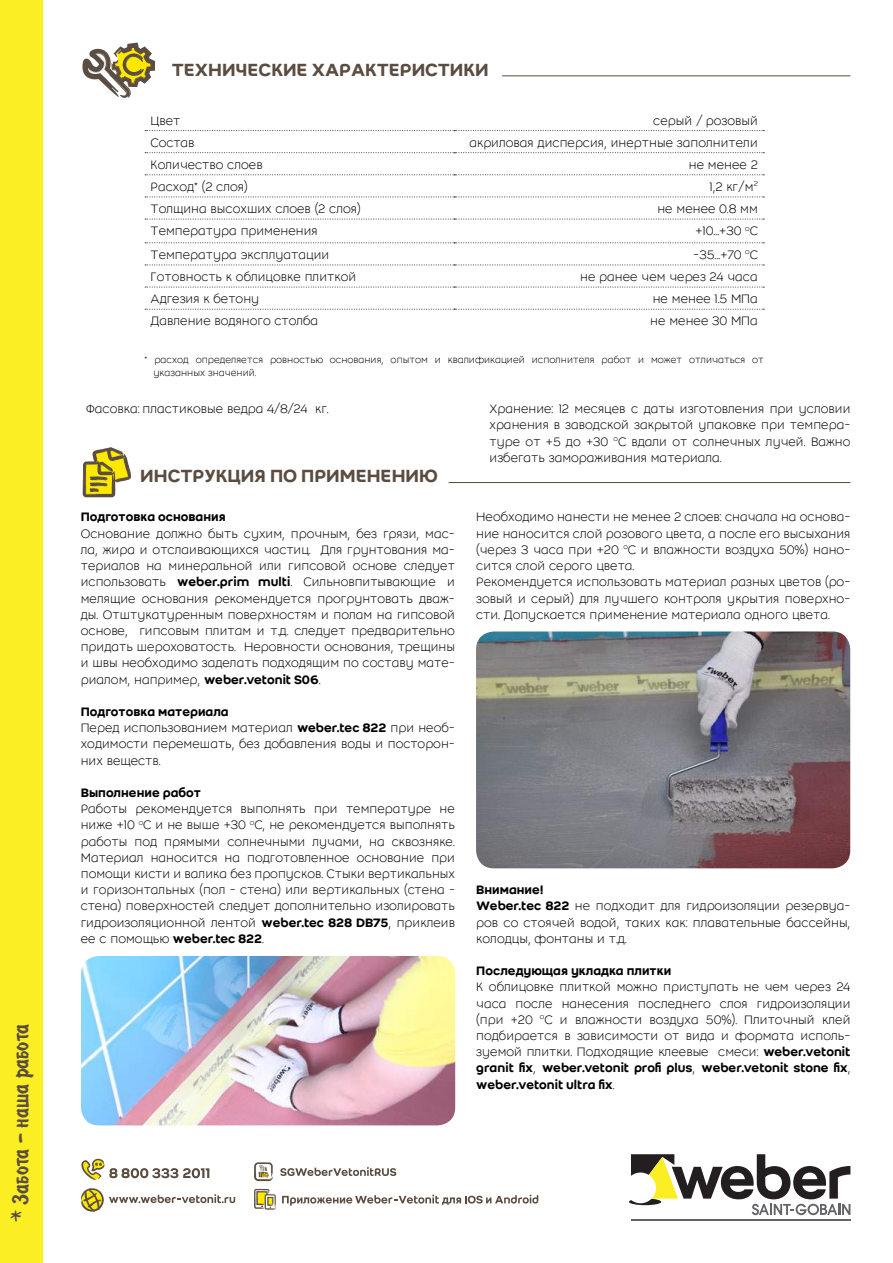
<style>
.page{position:relative;width:893px;height:1263px;background:#fff}
.page>*{position:absolute;margin:0;border:0;box-sizing:border-box;transform-origin:0 0}
.t1{font:24px "SPSL Brush";color:#5a4c40}
.t2{font:500 19.5px "Weber";color:#5a4c40}
.t3{font:300 13.5px/16.2px "Weber";color:#000;text-align:justify}
.t4{font:500 13.5px "Weber";color:#000}
.t5{font:300 10.5px/12.6px "Weber";color:#000}
.s1{font-weight:500}
</style>
<div class="page">
<div style="left:0;top:0;width:43px;height:1262px;background:#fbee23"></div>
<hr style="left:631px;top:1219px;width:219px;height:1px;background:#636467">
<svg style="left:629px;top:1154px;width:221px;height:61px"></svg>
<svg style="left:280px;top:1167px;width:116px;height:9px"></svg>
<svg style="left:282px;top:1194px;width:256px;height:12px"></svg>
<svg style="left:81px;top:1159px;width:128px;height:21px"></svg>
<svg style="left:254px;top:1162px;width:19px;height:19px"></svg>
<svg style="left:254px;top:1189px;width:22px;height:20px"></svg>
<svg style="left:81px;top:1188px;width:154px;height:23px"></svg>
<svg style="left:145px;top:196px;width:619px;height:1px"></svg>
<svg style="left:145px;top:286px;width:619px;height:2px"></svg>
<svg style="left:145px;top:152px;width:619px;height:1px"></svg>
<svg style="left:145px;top:174px;width:619px;height:1px"></svg>
<svg style="left:145px;top:130px;width:619px;height:1px"></svg>
<svg style="left:145px;top:242px;width:619px;height:1px"></svg>
<svg style="left:145px;top:218px;width:619px;height:2px"></svg>
<svg style="left:145px;top:264px;width:619px;height:1px"></svg>
<svg style="left:145px;top:309px;width:619px;height:1px"></svg>
<svg style="left:82px;top:43px;width:73px;height:55px"></svg>
<hr style="left:449px;top:482px;width:401px;height:1px;background:#5a4c40">
<hr style="left:502px;top:75px;width:348px;height:1px;background:#5a4c40">
<svg style="left:83px;top:447px;width:48px;height:50px"></svg>
<img style="left:81px;top:956px;width:374px;height:169px">
<img style="left:476px;top:631px;width:374px;height:237px">
<h1 class="t1" style="left:9px;top:1221px;width:199px;rotate:-90deg">* Забота - наша работа</h1>
<h2 class="t2" style="left:172px;top:56px;width:318px">ТЕХНИЧЕСКИЕ ХАРАКТЕРИСТИКИ</h2>
<p class="t3" style="left:151px;top:112px;width:31px">Цвет</p>
<p class="t3" style="left:653px;top:112px;width:106px">серый / розовый</p>
<p class="t3" style="left:151px;top:134px;width:46px">Состав</p>
<p class="t3" style="left:469px;top:134px;width:290px">акриловая дисперсия, инертные заполнители</p>
<p class="t3" style="left:151px;top:156px;width:114px">Количество слоев</p>
<p class="t3" style="left:689px;top:156px;width:71px">не менее 2</p>
<p class="t3" style="left:151px;top:178px;width:99px">Расход* (2 слоя)</p>
<p class="t3" style="left:709px;top:178px;width:50px">1,2 кг/м<sup>2</sup></p>
<p class="t3" style="left:151px;top:200px;width:212px">Толщина высохших слоев (2 слоя)</p>
<p class="t3" style="left:657px;top:200px;width:102px">не менее 0.8 мм</p>
<p class="t3" style="left:151px;top:222px;width:169px">Температура применения</p>
<p class="t3" style="left:695px;top:222px;width:64px">+10…+30 <sup>о</sup>С</p>
<p class="t3" style="left:151px;top:246px;width:180px">Температура эксплуатации</p>
<p class="t3" style="left:693px;top:246px;width:66px">-35…+70 <sup>о</sup>С</p>
<p class="t3" style="left:151px;top:268px;width:207px">Готовность к облицовке плиткой</p>
<p class="t3" style="left:580px;top:268px;width:179px">не ранее чем через 24 часа</p>
<p class="t3" style="left:151px;top:290px;width:110px">Адгезия к бетону</p>
<p class="t3" style="left:653px;top:290px;width:107px">не менее 1.5 МПа</p>
<p class="t3" style="left:151px;top:313px;width:169px">Давление водяного столба</p>
<p class="t3" style="left:650px;top:313px;width:109px">не менее 30 МПа</p>
<p class="t5" style="left:153px;top:353px;width:612px;text-indent:-9px">* расход определяется ровностью основания, опытом и квалификацией исполнителя работ и может отличаться от указанных значений.</p>
<p class="t3" style="left:86px;top:400px;width:244px">Фасовка: пластиковые ведра 4/8/24 кг.</p>
<p class="t3" style="left:490px;top:400px;width:362px">Хранение: 12 месяцев с даты изготовления при условии хранения в заводской закрытой упаковке при темпера&shy;туре от +5 до +30 <sup>о</sup>C вдали от солнечных лучей. Важно избегать замораживания материала.</p>
<h2 class="t2" style="left:140px;top:462px;width:299px">ИНСТРУКЦИЯ ПО ПРИМЕНЕНИЮ</h2>
<p class="t4" style="left:81px;top:507px;width:146px">Подготовка основания</p>
<p class="t3" style="left:81px;top:525px;width:376px">Основание должно быть сухим, прочным, без грязи, мас&shy;ла, жира и отслаивающихся частиц. Для грунтования ма&shy;териалов на минеральной или гипсовой основе следует использовать <span class="s1">weber.prim multi</span>. Сильновпитывающие и мелящие основания рекомендуется прогрунтовать дваж&shy;ды. Отштукатуренным поверхностям и полам на гипсовой основе, гипсовым плитам и т.д. следует предварительно придать шероховатость. Неровности основания, трещины и швы необходимо заделать подходящим по составу мате&shy;риалом, например, <span class="s1">weber.vetonit S06</span>.</p>
<p class="t3" style="left:81px;top:703px;width:376px;text-align:left"><span class="s1">Подготовка материала<br></span>Перед использованием материал <span class="s1">weber.tec 822</span> при необ&shy;ходимости перемешать, без добавления воды и посторон&shy;них веществ.</p>
<p class="t4" style="left:81px;top:783px;width:122px">Выполнение работ</p>
<p class="t3" style="left:81px;top:800px;width:376px">Работы рекомендуется выполнять при температуре не ниже +10 <sup>о</sup>С и не выше +30 <sup>о</sup>С, не рекомендуется выполнять работы под прямыми солнечными лучами, на сквозняке.<br>Материал наносится на подготовленное основание при помощи кисти и валика без пропусков. Стыки вертикальных и горизонтальных (пол - стена) или вертикальных (стена - стена) поверхностей следует дополнительно изолировать гидроизоляционной лентой <span class="s1">weber.tec 828 DB75</span>, приклеив ее с помощью <span class="s1">weber.tec 822</span>.</p>
<p class="t3" style="left:476px;top:509px;width:376px;text-align:left">Необходимо нанести не менее 2 слоев: сначала на основа&shy;ние наносится слой розового цвета, а после его высыхания (через 3 часа при +20 <sup>о</sup>С и влажности воздуха 50%) нано&shy;сится слой серого цвета.<br>Рекомендуется использовать материал разных цветов (ро&shy;зовый и серый) для лучшего контроля укрытия поверхно&shy;сти. Допускается применение материала одного цвета.</p>
<p class="t3" style="left:476px;top:881px;width:376px;text-align:left"><span class="s1">Внимание!<br>Weber.tec 822</span> не подходит для гидроизоляции резервуа&shy;ров со стоячей водой, таких как: плавательные бассейны, колодцы, фонтаны и т.д.</p>
<p class="t4" style="left:476px;top:961px;width:197px">Последующая укладка плитки</p>
<p class="t3" style="left:476px;top:978px;width:376px">К облицовке плиткой можно приступать не чем через 24 часа после нанесения последнего слоя гидроизоляции (при +20 <sup>о</sup>С и влажности воздуха 50%). Плиточный клей подбирается в зависимости от вида и формата исполь&shy;зуемой плитки. Подходящие клеевые смеси: <span class="s1">weber.vetonit granit fix</span>, <span class="s1">weber.vetonit profi plus</span>, <span class="s1">weber.vetonit stone fix</span>, <span class="s1">weber.vetonit ultra fix</span>.</p>
</div>
